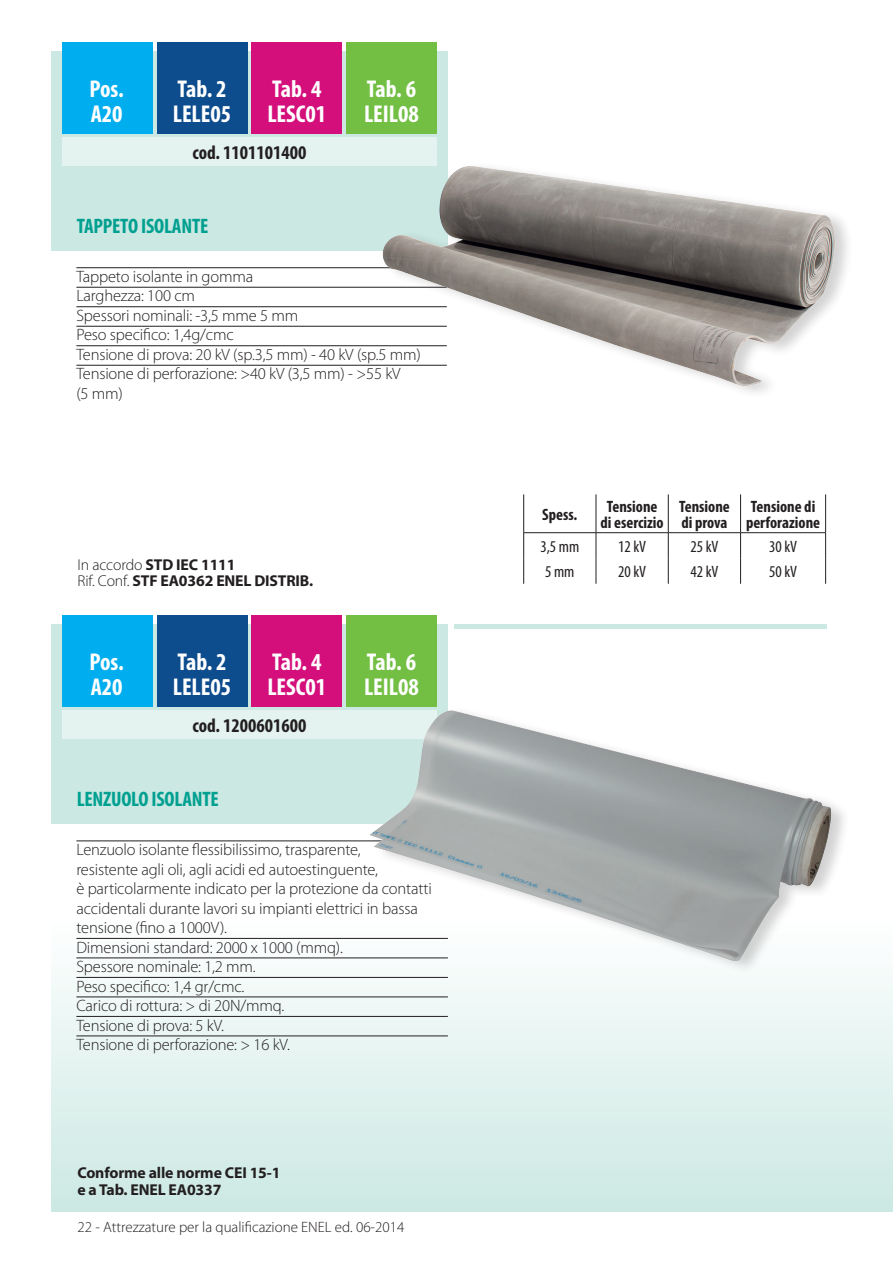
<style>
.page{position:relative;width:893px;height:1263px;background:#fff}
.page>*{position:absolute;margin:0;border:0;box-sizing:border-box;transform-origin:0 0}
.t1{font:700 condensed 24.3px "Myriad Pro";color:#fff}
.t2{font:700 condensed 21px "Myriad Pro";letter-spacing:-.01em;color:#00a090}
.t3{font:700 condensed 19.5px "Myriad Pro";color:#231f20}
.testo_COMPOSIZIONE{font:300 16.5px/19.5px "Myriad Pro";letter-spacing:-.01em;color:#231f20}
.t4{font:700 condensed 16.5px "Myriad Pro";color:#231f20}
.t5{font:condensed 16.5px "Myriad Pro";color:#231f20}
.t6{font:700 15.75px "Myriad Pro";letter-spacing:-.01em;color:#231f20}
.t7{font:300 15px "Myriad Pro";color:#231f20}
.s1{font-weight:300}
</style>
<div class="page">
<div style="left:51px;top:579px;width:842px;height:633px;background:linear-gradient(to bottom,#fff,#d9eeea)"></div>
<div style="left:51px;top:51px;width:397px;height:200px;background:#cbe8e3"></div>
<div style="left:51px;top:624px;width:397px;height:200px;background:#cbe8e3"></div>
<hr style="left:454px;top:624px;width:372px;height:4px;background:#cbe8e3">
<svg style="left:892px;top:579px;width:1px;height:633px"></svg>
<hr style="left:76px;top:267px;width:371px;height:1px;background:#231f20">
<hr style="left:76px;top:287px;width:371px;height:1px;background:#231f20">
<hr style="left:76px;top:306px;width:371px;height:1px;background:#231f20">
<hr style="left:76px;top:326px;width:371px;height:1px;background:#231f20">
<hr style="left:76px;top:345px;width:371px;height:1px;background:#231f20">
<hr style="left:76px;top:365px;width:371px;height:1px;background:#231f20">
<hr style="left:76px;top:841px;width:372px;height:1px;background:#231f20">
<hr style="left:76px;top:938px;width:372px;height:1px;background:#231f20">
<hr style="left:76px;top:958px;width:372px;height:1px;background:#231f20">
<hr style="left:76px;top:977px;width:372px;height:1px;background:#231f20">
<hr style="left:76px;top:997px;width:372px;height:1px;background:#231f20">
<hr style="left:76px;top:1016px;width:372px;height:1px;background:#231f20">
<hr style="left:76px;top:1036px;width:372px;height:1px;background:#231f20">
<hr style="left:523px;top:494px;width:1px;height:38px;background:#231f20">
<hr style="left:596px;top:494px;width:1px;height:38px;background:#231f20">
<hr style="left:668px;top:494px;width:1px;height:38px;background:#231f20">
<hr style="left:740px;top:494px;width:1px;height:38px;background:#231f20">
<hr style="left:825px;top:494px;width:1px;height:38px;background:#231f20">
<hr style="left:523px;top:532px;width:73px;height:1px;background:#231f20">
<hr style="left:596px;top:532px;width:72px;height:1px;background:#231f20">
<hr style="left:668px;top:532px;width:73px;height:1px;background:#231f20">
<hr style="left:741px;top:532px;width:85px;height:1px;background:#231f20">
<svg style="left:523px;top:533px;width:1px;height:51px"></svg>
<svg style="left:596px;top:533px;width:1px;height:51px"></svg>
<svg style="left:668px;top:533px;width:1px;height:51px"></svg>
<svg style="left:740px;top:533px;width:1px;height:51px"></svg>
<svg style="left:825px;top:533px;width:1px;height:51px"></svg>
<div style="left:62px;top:137px;width:375px;height:29px;background:#e4f3f0"></div>
<div style="left:62px;top:710px;width:375px;height:28px;background:#e4f3f0"></div>
<div style="left:157px;top:42px;width:90px;height:91px;background:#0d4c8d"></div>
<div style="left:157px;top:615px;width:90px;height:91px;background:#0d4c8d"></div>
<div style="left:251px;top:42px;width:91px;height:91px;background:#d40f7b"></div>
<div style="left:251px;top:615px;width:91px;height:91px;background:#d40f7b"></div>
<div style="left:346px;top:42px;width:91px;height:91px;background:#72bf43"></div>
<div style="left:346px;top:615px;width:91px;height:91px;background:#72bf43"></div>
<div style="left:62px;top:42px;width:91px;height:91px;background:#00aeef"></div>
<div style="left:62px;top:615px;width:91px;height:91px;background:#00aeef"></div>
<img style="left:353px;top:166px;width:495px;height:227px">
<div style="left:370px;top:705px;width:480px;height:269px;background:#f8fbfa"></div>
<img style="left:355px;top:702px;width:482px;height:266px">
<p class="t1" style="left:89px;top:74px;width:36px">Pos.</p>
<p class="t1" style="left:91px;top:99px;width:33px">A20</p>
<p class="t1" style="left:177px;top:74px;width:51px">Tab. 2</p>
<p class="t1" style="left:173px;top:99px;width:60px">LELE05</p>
<p class="t1" style="left:272px;top:74px;width:51px">Tab. 4</p>
<p class="t1" style="left:267px;top:99px;width:60px">LESC01</p>
<p class="t3" style="left:192px;top:140px;width:115px">cod. 1101101400</p>
<p class="t2" style="left:77px;top:213px;width:133px">TAPPETO ISOLANTE</p>
<p class="t1" style="left:367px;top:74px;width:51px">Tab. 6</p>
<p class="t1" style="left:364px;top:99px;width:56px">LEIL08</p>
<p class="testo_COMPOSIZIONE" style="left:76px;top:267px;width:178px">Tappeto isolante in gomma</p>
<p class="testo_COMPOSIZIONE" style="left:76px;top:286px;width:120px">Larghezza: 100 cm</p>
<p class="testo_COMPOSIZIONE" style="left:76px;top:306px;width:223px">Spessori nominali: -3,5 mme 5 mm</p>
<p class="testo_COMPOSIZIONE" style="left:76px;top:325px;width:159px">Peso specifico: 1,4g/cmc</p>
<p class="testo_COMPOSIZIONE" style="left:76px;top:345px;width:346px">Tensione di prova: 20 kV (sp.3,5 mm) - 40 kV (sp.5 mm)</p>
<p class="testo_COMPOSIZIONE" style="left:76px;top:364px;width:326px">Tensione di perforazione: &gt;40 kV (3,5 mm) - &gt;55 kV (5 mm)</p>
<p class="t6" style="left:77px;top:554px;width:160px"><span class="s1">In accordo</span> STD IEC 1111</p>
<p class="t6" style="left:77px;top:570px;width:237px"><span class="s1">Rif. Conf.</span> STF EA0362 ENEL DISTRIB.</p>
<p class="t1" style="left:89px;top:647px;width:36px">Pos.</p>
<p class="t1" style="left:91px;top:671px;width:33px">A20</p>
<p class="t1" style="left:177px;top:647px;width:51px">Tab. 2</p>
<p class="t1" style="left:173px;top:671px;width:60px">LELE05</p>
<p class="t1" style="left:272px;top:647px;width:51px">Tab. 4</p>
<p class="t1" style="left:267px;top:671px;width:60px">LESC01</p>
<p class="t3" style="left:192px;top:713px;width:115px">cod. 1200601600</p>
<p class="t2" style="left:77px;top:786px;width:144px">LENZUOLO ISOLANTE</p>
<p class="t1" style="left:367px;top:647px;width:51px">Tab. 6</p>
<p class="t1" style="left:364px;top:671px;width:56px">LEIL08</p>
<p class="testo_COMPOSIZIONE" style="left:76px;top:840px;width:357px">Lenzuolo isolante flessibilissimo, trasparente,<br>resistente agli oli, agli acidi ed autoestinguente,<br>è particolarmente indicato per la protezione da contatti accidentali durante lavori su impianti elettrici in bassa tensione (fino a 1000V).</p>
<p class="testo_COMPOSIZIONE" style="left:76px;top:938px;width:268px">Dimensioni standard: 2000 x 1000 (mmq).</p>
<p class="testo_COMPOSIZIONE" style="left:76px;top:957px;width:181px">Spessore nominale: 1,2 mm.</p>
<p class="testo_COMPOSIZIONE" style="left:76px;top:977px;width:169px">Peso specifico: 1,4 gr/cmc.</p>
<p class="testo_COMPOSIZIONE" style="left:76px;top:996px;width:209px">Carico di rottura: &gt; di 20N/mmq.</p>
<p class="testo_COMPOSIZIONE" style="left:76px;top:1016px;width:149px">Tensione di prova: 5 kV.</p>
<p class="testo_COMPOSIZIONE" style="left:76px;top:1035px;width:215px">Tensione di perforazione: &gt; 16 kV.</p>
<p class="t6" style="left:77px;top:1163px;width:205px">Conforme alle norme CEI 15-1</p>
<p class="t6" style="left:77px;top:1179px;width:146px">e a Tab. ENEL EA0337</p>
<p class="t7" style="left:77px;top:1218px;width:328px">22 - Attrezzature per la qualificazione ENEL ed. 06-2014</p>
<p class="t4" style="left:542px;top:504px;width:37px">Spess.</p>
<p class="t4" style="left:607px;top:496px;width:52px">Tensione</p>
<p class="t4" style="left:600px;top:512px;width:65px">di esercizio</p>
<p class="t4" style="left:679px;top:496px;width:52px">Tensione</p>
<p class="t4" style="left:681px;top:512px;width:48px">di prova</p>
<p class="t4" style="left:751px;top:496px;width:66px">Tensione di</p>
<p class="t4" style="left:746px;top:512px;width:76px">perforazione</p>
<p class="t5" style="left:540px;top:536px;width:40px">3,5 mm</p>
<p class="t5" style="left:618px;top:536px;width:30px">12 kV</p>
<p class="t5" style="left:690px;top:536px;width:30px">25 kV</p>
<p class="t5" style="left:769px;top:536px;width:30px">30 kV</p>
<p class="t5" style="left:545px;top:562px;width:31px">5 mm</p>
<p class="t5" style="left:618px;top:562px;width:30px">20 kV</p>
<p class="t5" style="left:690px;top:562px;width:30px">42 kV</p>
<p class="t5" style="left:769px;top:562px;width:30px">50 kV</p>
</div>
